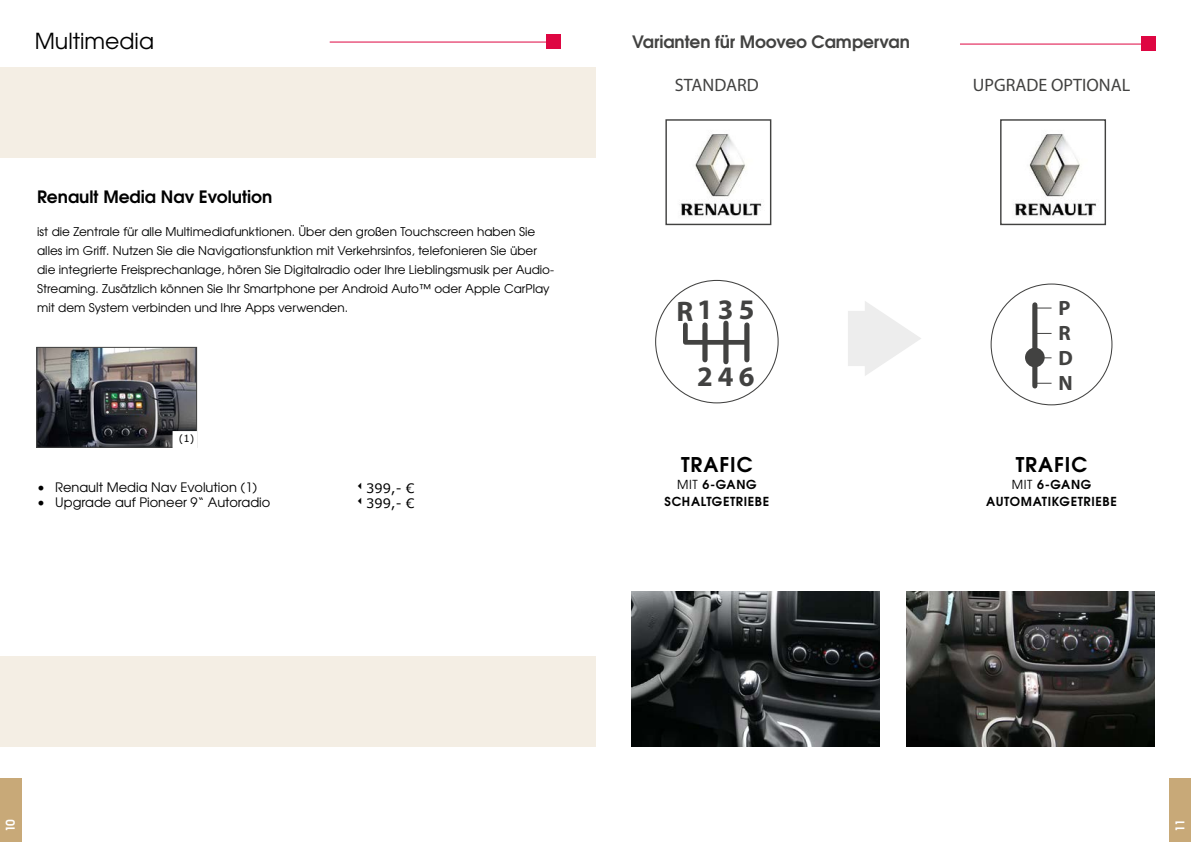
<style>
.page{position:relative;width:1191px;height:842px;background:#fff}
.page>*{position:absolute;margin:0;border:0;box-sizing:border-box;transform-origin:0 0}
.t1{font:700 28.3px "Myriad Pro";letter-spacing:.185em;color:#424241}
.t2{font:22px "Te X Gyre Adventor";color:#000}
.t3{font:700 20.7px/24.9px "Myriad Pro";color:#424241;text-align:justify}
.t4{font:700 20.3px "Te X Gyre Adventor";letter-spacing:.05em;color:#000}
.t5{font:18px "Myriad Pro";color:#424241}
.t6{font:700 17px "Te X Gyre Adventor";letter-spacing:-.005em;color:#424241}
.t7{font:700 17px "Te X Gyre Adventor";color:#000}
.t8{font:13px "Te X Gyre Adventor";color:#000}
.t9{font:13px/15.6px "Verdana";color:#000}
.t10{font:700 12.4px/16.9px "Te X Gyre Adventor";letter-spacing:.05em;color:#000;text-align:center}
.t11{font:12px/19px "Te X Gyre Adventor";color:#000}
.t12{font:700 12px "Te X Gyre Adventor";color:#fff}
.t13{font:10px "Verdana";color:#000}
.s1{font-weight:400}
</style>
<div class="page">
<div style="left:546px;top:34px;width:15px;height:15px;background:#de0642"></div>
<hr style="left:330px;top:42px;width:216px;height:1px;background:#de0642">
<div style="left:1032px;top:305px;width:5px;height:81px;background:#424241"></div>
<svg style="left:1037px;top:308px;width:14px;height:1px"></svg>
<svg style="left:1037px;top:333px;width:14px;height:1px"></svg>
<svg style="left:1037px;top:383px;width:14px;height:1px"></svg>
<div style="left:1025px;top:348px;width:19px;height:19px;background:#424241;border-radius:50%"></div>
<img style="left:679px;top:134px;width:83px;height:83px">
<div style="left:665px;top:119px;width:106px;height:106px;border:1px solid #424241"></div>
<div style="left:702px;top:325px;width:5px;height:35px;background:#424241"></div>
<div style="left:723px;top:323px;width:5px;height:39px;background:#424241"></div>
<div style="left:744px;top:325px;width:5px;height:35px;background:#424241"></div>
<svg style="left:683px;top:320px;width:67px;height:27px"></svg>
<svg style="left:848px;top:301px;width:73px;height:75px"></svg>
<div style="left:1141px;top:36px;width:14px;height:15px;background:#de0642"></div>
<hr style="left:960px;top:44px;width:188px;height:1px;background:#de0642">
<img style="left:1013px;top:134px;width:84px;height:83px">
<div style="left:1000px;top:119px;width:106px;height:106px;border:1px solid #424241"></div>
<img style="left:906px;top:592px;width:248px;height:155px">
<img style="left:631px;top:592px;width:248px;height:155px">
<img style="left:39px;top:349px;width:156px;height:96px">
<div style="left:37px;top:347px;width:160px;height:100px;border:1px solid #424241"></div>
<div style="left:174px;top:433px;width:22px;height:14px;background:#fff"></div>
<div style="left:0;top:67px;width:595px;height:90px;background:#f4eee4"></div>
<div style="left:0;top:656px;width:595px;height:91px;background:#f4eee4"></div>
<div style="left:1169px;top:778px;width:22px;height:64px;background:#c8a978"></div>
<div style="left:0;top:778px;width:21px;height:64px;background:#c8a978"></div>
<h2 class="t2" style="left:35px;top:24px;width:121px">Multimedia</h2>
<h3 class="t6" style="left:632px;top:27px;width:279px">Varianten für Mooveo Campervan</h3>
<h3 class="t7" style="left:37px;top:181px;width:237px">Renault Media Nav Evolution</h3>
<p class="t11" style="left:37px;top:221px;width:518px">ist die Zentrale für alle Multimediafunktionen. Über den großen Touchscreen haben Sie alles im Griff. Nutzen Sie die Navigationsfunktion mit Verkehrsinfos, telefonieren Sie über die integrierte Freisprechanlage, hören Sie Digitalradio oder Ihre Lieblingsmusik per Audio-Streaming. Zusätzlich können Sie Ihr Smartphone per Android Auto™ oder Apple CarPlay mit dem System verbinden und Ihre Apps verwenden.</p>
<p class="t13" style="left:179px;top:431px;width:17px">(1)</p>
<p class="t8" style="left:37px;top:477px;width:222px">• Renault Media Nav Evolution (1)</p>
<p class="t8" style="left:37px;top:492px;width:235px">• Upgrade auf Pioneer 9“ Autoradio</p>
<p class="t9" style="left:366px;top:480px;width:50px">399,- €<br>399,- €</p>
<h3 class="t5" style="left:675px;top:74px;width:85px">STANDARD</h3>
<h3 class="t5" style="left:973px;top:74px;width:159px">UPGRADE OPTIONAL</h3>
<h1 class="t1" style="left:676px;top:291px;width:80px">R135</h1>
<h1 class="t1" style="left:697px;top:358px;width:59px">246</h1>
<h3 class="t4" style="left:681px;top:447px;width:73px">TRAFIC</h3>
<p class="t10" style="left:664px;top:475px;width:106px"><span class="s1">MIT</span> 6-GANG<br>SCHALTGETRIEBE</p>
<h3 class="t3" style="left:1058px;top:295px;width:16px">P R D N</h3>
<h3 class="t4" style="left:1015px;top:447px;width:73px">TRAFIC</h3>
<p class="t10" style="left:986px;top:475px;width:132px"><span class="s1">MIT</span> 6-GANG<br>AUTOMATIKGETRIEBE</p>
<p class="t12" style="left:0;top:832px;width:15px;rotate:-90deg">10</p>
<p class="t12" style="left:1169px;top:832px;width:15px;rotate:-90deg">11</p>
</div>
